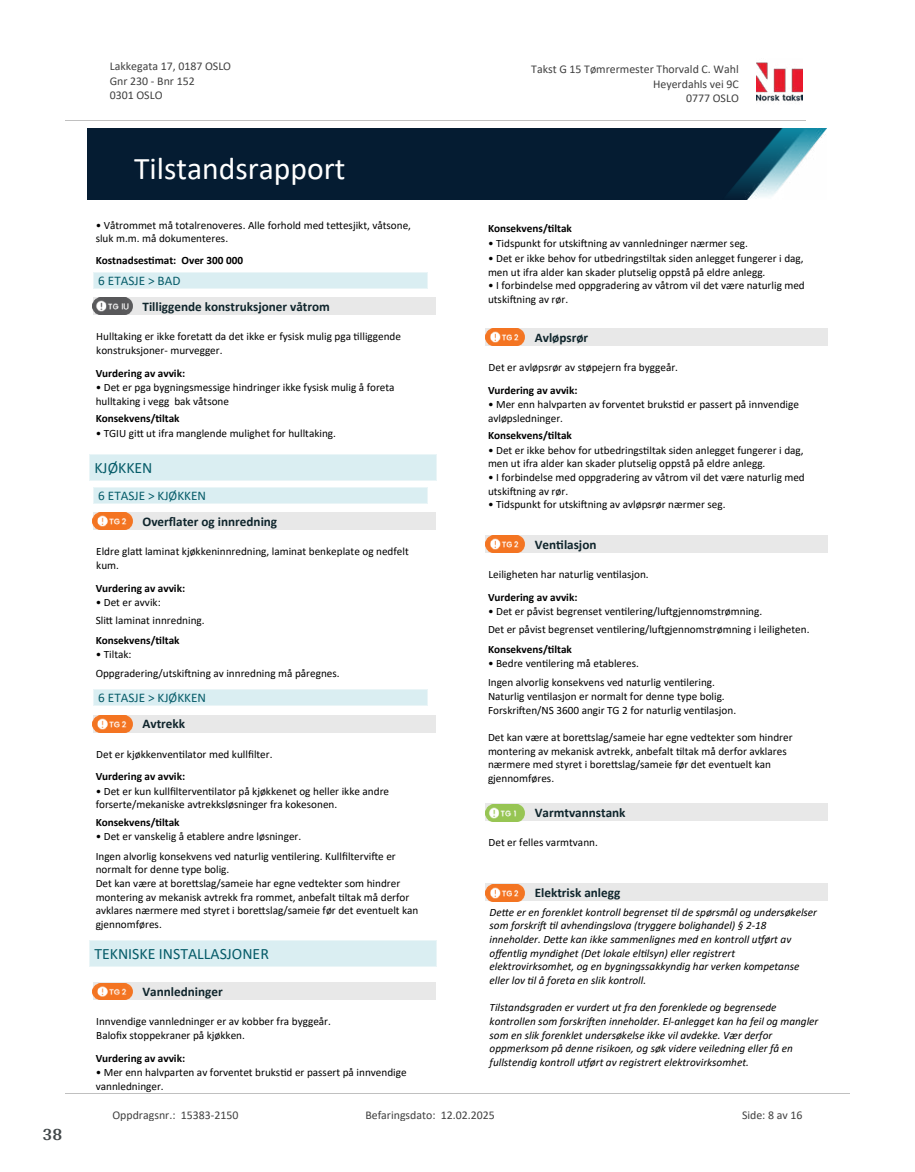
<style>
.page{position:relative;width:915px;height:1172px;background:#fff}
.page>*{position:absolute;margin:0;border:0;box-sizing:border-box;transform-origin:0 0}
.t1{font:31.65px "Calibri";color:#fff}
.t2{font:700 18px "Arya";color:#414749}
.t3{font:15.75px "Calibri";color:#065c69}
.t4{font:700 13.2px "Calibri";color:#0f252c}
.t5{font:13.2px "Calibri";color:#065c69}
.t6{font:11.85px/14.5px "Calibri";color:#404040}
.t7{font:11.25px/13.6px "Calibri";color:#000}
.t8{font:italic 11.25px/13.6px "Calibri";color:#000}
.t9{font:700 11.25px "Calibri";color:#000}
</style>
<div class="page">
<div style="left:93px;top:298px;width:342px;height:17px;background:#e8e8e8"></div>
<svg style="left:97px;top:302px;width:36px;height:13px"></svg>
<img style="left:93px;top:298px;width:39px;height:16px">
<div style="left:93px;top:272px;width:334px;height:16px;background:#daeef2"></div>
<svg style="left:93px;top:273px;width:1px;height:15px"></svg>
<svg style="left:427px;top:272px;width:1px;height:16px"></svg>
<hr style="left:93px;top:272px;width:334px;height:1px;background:#eaf5f7">
<hr style="left:93px;top:288px;width:334px;height:1px;background:#eaf5f7">
<div style="left:89px;top:454px;width:347px;height:27px;background:#daeef2"></div>
<svg style="left:89px;top:455px;width:1px;height:26px"></svg>
<svg style="left:436px;top:455px;width:1px;height:26px"></svg>
<hr style="left:89px;top:454px;width:348px;height:1px;background:#eaf5f7">
<hr style="left:89px;top:481px;width:348px;height:1px;background:#eaf5f7">
<div style="left:93px;top:513px;width:342px;height:17px;background:#e8e8e8"></div>
<img style="left:93px;top:513px;width:39px;height:17px">
<div style="left:93px;top:487px;width:334px;height:16px;background:#daeef2"></div>
<svg style="left:93px;top:488px;width:1px;height:15px"></svg>
<svg style="left:427px;top:487px;width:1px;height:17px"></svg>
<hr style="left:93px;top:487px;width:334px;height:1px;background:#eaf5f7">
<hr style="left:93px;top:503px;width:334px;height:1px;background:#eaf5f7">
<div style="left:93px;top:715px;width:342px;height:17px;background:#e8e8e8"></div>
<img style="left:93px;top:715px;width:39px;height:17px">
<div style="left:93px;top:690px;width:334px;height:16px;background:#daeef2"></div>
<svg style="left:93px;top:691px;width:1px;height:15px"></svg>
<svg style="left:427px;top:690px;width:1px;height:16px"></svg>
<hr style="left:93px;top:690px;width:334px;height:1px;background:#eaf5f7">
<hr style="left:93px;top:706px;width:334px;height:1px;background:#eaf5f7">
<div style="left:89px;top:940px;width:347px;height:27px;background:#daeef2"></div>
<svg style="left:89px;top:941px;width:1px;height:25px"></svg>
<svg style="left:436px;top:941px;width:1px;height:25px"></svg>
<hr style="left:89px;top:940px;width:348px;height:1px;background:#eaf5f7">
<hr style="left:89px;top:966px;width:348px;height:1px;background:#eaf5f7">
<div style="left:93px;top:983px;width:342px;height:17px;background:#e8e8e8"></div>
<img style="left:93px;top:983px;width:39px;height:17px">
<div style="left:485px;top:329px;width:342px;height:17px;background:#e8e8e8"></div>
<svg style="left:489px;top:333px;width:36px;height:13px"></svg>
<img style="left:485px;top:328px;width:39px;height:17px">
<div style="left:485px;top:536px;width:342px;height:17px;background:#e8e8e8"></div>
<svg style="left:489px;top:540px;width:36px;height:13px"></svg>
<img style="left:485px;top:536px;width:39px;height:16px">
<div style="left:485px;top:804px;width:342px;height:17px;background:#e8e8e8"></div>
<img style="left:485px;top:804px;width:39px;height:17px">
<div style="left:485px;top:884px;width:342px;height:17px;background:#e8e8e8"></div>
<img style="left:485px;top:884px;width:39px;height:17px">
<img style="left:756px;top:62px;width:46px;height:40px">
<hr style="left:65px;top:120px;width:740px;height:1px;background:#c0c0c0">
<img style="left:88px;top:129px;width:738px;height:71px">
<hr style="left:65px;top:1093px;width:784px;height:1px;background:#c0c0c0">
<h2 class="t2" style="left:43px;top:1123px;width:21px">38</h2>
<p class="t6" style="left:110px;top:59px;width:123px">Lakkegata 17, 0187 OSLO<br>Gnr 230 - Bnr 152<br>0301 OSLO</p>
<p class="t6" style="left:531px;top:62px;width:209px">Takst G 15 Tømrermester Thorvald C. Wahl</p>
<p class="t6" style="left:653px;top:76px;width:87px">Heyerdahls vei 9C</p>
<p class="t6" style="left:685px;top:90px;width:54px">0777 OSLO</p>
<h1 class="t1" style="left:134px;top:147px;width:213px">Tilstandsrapport</h1>
<p class="t7" style="left:96px;top:218px;width:317px">• Våtrommet må totalrenoveres. Alle forhold med te琀琀esjikt, våtsone, sluk m.m. må dokumenteres.</p>
<p class="t9" style="left:96px;top:252px;width:149px">Kostnadses琀椀mat: Over 300 000</p>
<p class="t4" style="left:142px;top:297px;width:189px">Tilliggende konstruksjoner våtrom</p>
<p class="t7" style="left:96px;top:329px;width:306px">Hulltaking er ikke foreta琀琀 da det ikke er fysisk mulig pga 琀椀lliggende konstruksjoner- murvegger.</p>
<p class="t5" style="left:98px;top:271px;width:84px">6 ETASJE &gt; BAD</p>
<p class="t9" style="left:96px;top:365px;width:91px">Vurdering av avvik:</p>
<p class="t7" style="left:96px;top:380px;width:300px">• Det er pga bygningsmessige hindringer ikke fysisk mulig å foreta hulltaking i vegg bak våtsone</p>
<p class="t9" style="left:96px;top:410px;width:85px">Konsekvens/琀椀ltak</p>
<p class="t7" style="left:96px;top:426px;width:242px">• TGIU gi琀琀 ut ifra manglende mulighet for hulltaking.</p>
<h3 class="t3" style="left:94px;top:456px;width:60px">KJØKKEN</h3>
<p class="t5" style="left:98px;top:486px;width:109px">6 ETASJE &gt; KJØKKEN</p>
<p class="t4" style="left:142px;top:512px;width:136px">Over昀氀ater og innredning</p>
<p class="t7" style="left:96px;top:544px;width:314px">Eldre gla琀琀 laminat kjøkkeninnredning, laminat benkeplate og nedfelt kum.</p>
<p class="t9" style="left:96px;top:580px;width:91px">Vurdering av avvik:</p>
<p class="t7" style="left:96px;top:593px;width:110px;line-height:17.5px">• Det er avvik:<br>Sli琀琀 laminat innredning.</p>
<p class="t9" style="left:96px;top:632px;width:85px">Konsekvens/琀椀ltak</p>
<p class="t7" style="left:96px;top:645px;width:245px;line-height:19px">• Tiltak:<br>Oppgradering/utski昀琀ning av innredning må påregnes.</p>
<p class="t4" style="left:142px;top:715px;width:44px">Avtrekk</p>
<p class="t7" style="left:96px;top:747px;width:178px">Det er kjøkkenven琀椀lator med kull昀椀lter.</p>
<p class="t5" style="left:98px;top:689px;width:109px">6 ETASJE &gt; KJØKKEN</p>
<p class="t9" style="left:96px;top:769px;width:91px">Vurdering av avvik:</p>
<p class="t7" style="left:96px;top:784px;width:295px">• Det er kun kull昀椀lterven琀椀lator på kjøkkenet og heller ikke andre forserte/mekaniske avtrekksløsninger fra kokesonen.</p>
<p class="t9" style="left:96px;top:814px;width:85px">Konsekvens/琀椀ltak</p>
<p class="t7" style="left:96px;top:827px;width:301px;line-height:19px">• Det er vanskelig å etablere andre løsninger.<br>Ingen alvorlig konsekvens ved naturlig ven琀椀lering. Kull昀椀ltervi昀琀e er</p>
<p class="t7" style="left:96px;top:862px;width:324px">normalt for denne type bolig.<br>Det kan være at bore琀琀slag/sameie har egne vedtekter som hindrer montering av mekanisk avtrekk fra rommet, anbefalt 琀椀ltak må derfor avklares nærmere med styret i bore琀琀slag/sameie før det eventuelt kan gjennomføres.</p>
<h3 class="t3" style="left:94px;top:942px;width:176px">TEKNISKE INSTALLASJONER</h3>
<p class="t4" style="left:142px;top:982px;width:82px">Vannledninger</p>
<p class="t7" style="left:96px;top:1014px;width:236px">Innvendige vannledninger er av kobber fra byggeår.<br>Balo昀椀x stoppekraner på kjøkken.</p>
<p class="t9" style="left:96px;top:1050px;width:91px">Vurdering av avvik:</p>
<p class="t7" style="left:96px;top:1065px;width:312px">• Mer enn halvparten av forventet bruks琀椀d er passert på innvendige vannledninger.</p>
<p class="t9" style="left:488px;top:221px;width:85px">Konsekvens/琀椀ltak</p>
<p class="t7" style="left:488px;top:236px;width:261px">• Tidspunkt for utski昀琀ning av vannledninger nærmer seg.</p>
<p class="t7" style="left:488px;top:251px;width:317px">• Det er ikke behov for utbedrings琀椀ltak siden anlegget fungerer i dag, men ut ifra alder kan skader plutselig oppstå på eldre anlegg.</p>
<p class="t7" style="left:488px;top:278px;width:318px">• I forbindelse med oppgradering av våtrom vil det være naturlig med utski昀琀ning av rør.</p>
<p class="t4" style="left:534px;top:328px;width:55px">Avløpsrør</p>
<p class="t7" style="left:488px;top:360px;width:191px">Det er avløpsrør av støpejern fra byggeår.</p>
<p class="t9" style="left:488px;top:382px;width:91px">Vurdering av avvik:</p>
<p class="t7" style="left:488px;top:397px;width:312px">• Mer enn halvparten av forventet bruks琀椀d er passert på innvendige avløpsledninger.</p>
<p class="t9" style="left:488px;top:428px;width:85px">Konsekvens/琀椀ltak</p>
<p class="t7" style="left:488px;top:443px;width:317px">• Det er ikke behov for utbedrings琀椀ltak siden anlegget fungerer i dag, men ut ifra alder kan skader plutselig oppstå på eldre anlegg.</p>
<p class="t7" style="left:488px;top:470px;width:318px">• I forbindelse med oppgradering av våtrom vil det være naturlig med utski昀琀ning av rør.</p>
<p class="t7" style="left:488px;top:497px;width:239px">• Tidspunkt for utski昀琀ning av avløpsrør nærmer seg.</p>
<p class="t4" style="left:534px;top:535px;width:63px">Ven琀椀lasjon</p>
<p class="t7" style="left:488px;top:567px;width:161px">Leiligheten har naturlig ven琀椀lasjon.</p>
<p class="t9" style="left:488px;top:589px;width:91px">Vurdering av avvik:</p>
<p class="t7" style="left:488px;top:602px;width:323px;line-height:17.5px">• Det er påvist begrenset ven琀椀lering/lu昀琀gjennomstrømning.<br>Det er påvist begrenset ven琀椀lering/lu昀琀gjennomstrømning i leiligheten.</p>
<p class="t9" style="left:488px;top:641px;width:85px">Konsekvens/琀椀ltak</p>
<p class="t7" style="left:488px;top:654px;width:228px;line-height:19px">• Bedre ven琀椀lering må etableres.<br>Ingen alvorlig konsekvens ved naturlig ven琀椀lering.</p>
<p class="t7" style="left:488px;top:689px;width:249px">Naturlig ven琀椀lasjon er normalt for denne type bolig.<br>Forskri昀琀en/NS 3600 angir TG 2 for naturlig ven琀椀lasjon.</p>
<p class="t7" style="left:488px;top:730px;width:306px">Det kan være at bore琀琀slag/sameie har egne vedtekter som hindrer montering av mekanisk avtrekk, anbefalt 琀椀ltak må derfor avklares nærmere med styret i bore琀琀slag/sameie før det eventuelt kan gjennomføres.</p>
<p class="t4" style="left:534px;top:803px;width:92px">Varmtvannstank</p>
<p class="t7" style="left:488px;top:835px;width:111px">Det er felles varmtvann.</p>
<p class="t4" style="left:534px;top:883px;width:87px">Elektrisk anlegg</p>
<p class="t8" style="left:489px;top:904px;width:329px">De琀琀e er en forenklet kontroll begrenset 琀椀l de spørsmål og undersøkelser som forskri昀琀 琀椀l avhendingslova (tryggere bolighandel) § 2-18 inneholder. De琀琀e kan ikke sammenlignes med en kontroll u琀昀ørt av<br>o昀昀entlig myndighet (Det lokale el琀椀lsyn) eller registrert elektrovirksomhet, og en bygningssakkyndig har verken kompetanse eller lov 琀椀l å foreta en slik kontroll.</p>
<p class="t8" style="left:489px;top:1000px;width:330px">Tilstandsgraden er vurdert ut fra den forenklede og begrensede kontrollen som forskri昀琀en inneholder. El-anlegget kan ha feil og mangler som en slik forenklet undersøkelse ikke vil avdekke. Vær derfor oppmerksom på denne risikoen, og søk videre veiledning eller få en fullstendig kontroll u琀昀ørt av registrert elektrovirksomhet.</p>
<p class="t6" style="left:112px;top:1107px;width:127px">Oppdragsnr.: 15383-2150</p>
<p class="t6" style="left:365px;top:1107px;width:131px">Befaringsdato: 12.02.2025</p>
<p class="t6" style="left:741px;top:1107px;width:62px">Side: 8 av 16</p>
</div>
